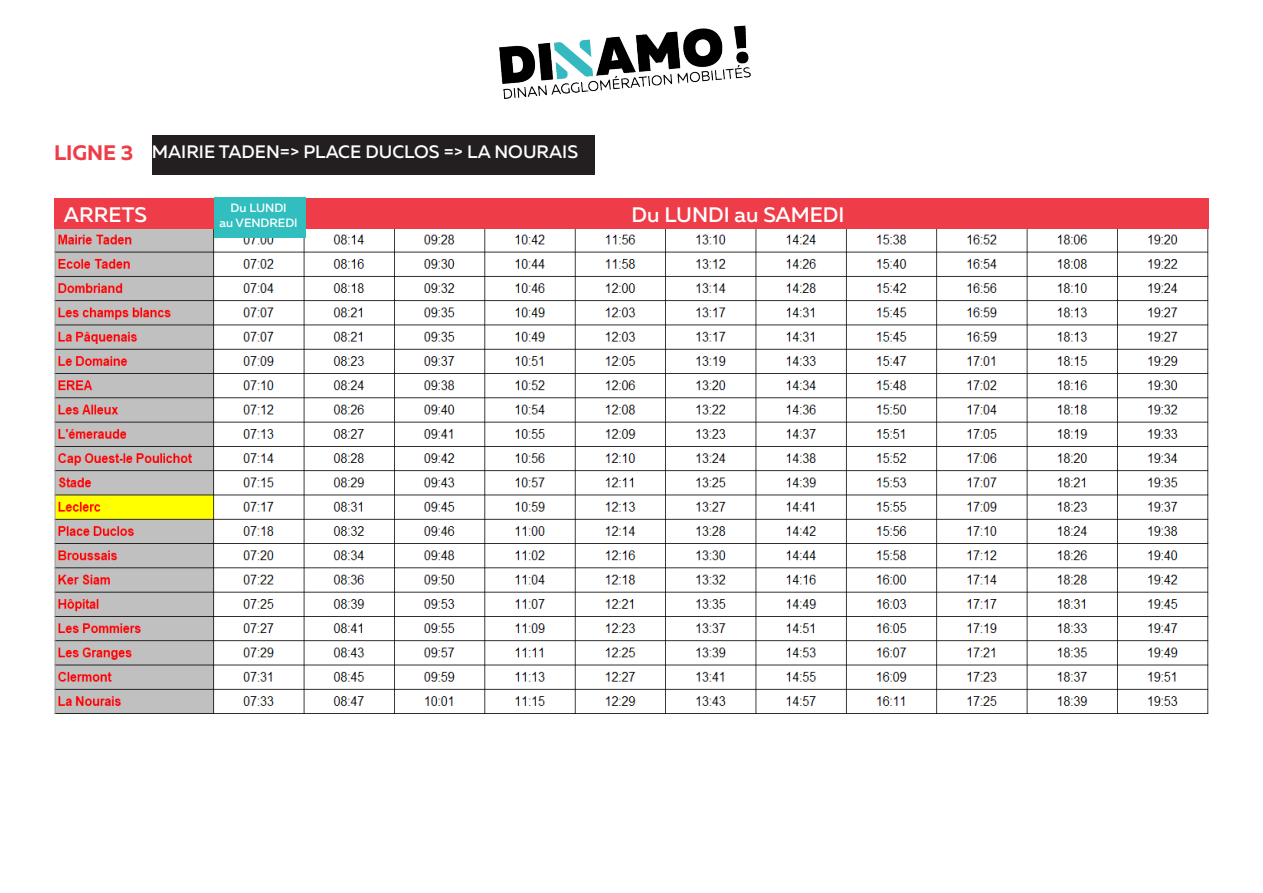
<style>
.page{position:relative;width:1263px;height:893px;background:#fff}
.page>*{position:absolute;margin:0;border:0;box-sizing:border-box;transform-origin:0 0}
.t1{font:500 21px "Muller";color:#fff}
.t2{font:700 21px "Muller";color:#ee3d49}
.t3{font:500 18px "Muller";color:#fff}
.t4{font:500 12px "Muller";color:#fff}
</style>
<div class="page">
<div style="left:152px;top:135px;width:442px;height:40px;background:#231f20"></div>
<div style="left:54px;top:198px;width:1155px;height:40px;background:#ee3d49"></div>
<img style="left:54px;top:230px;width:1155px;height:483px">
<img style="left:499px;top:26px;width:251px;height:72px">
<div style="left:214px;top:197px;width:91px;height:41px;background:#31bebf"></div>
<p class="t2" style="left:54px;top:139px;width:81px">LIGNE 3</p>
<p class="t3" style="left:152px;top:140px;width:428px">MAIRIE TADEN=&gt; PLACE DUCLOS =&gt; LA NOURAIS</p>
<p class="t4" style="left:231px;top:201px;width:58px">Du LUNDI</p>
<p class="t4" style="left:220px;top:215px;width:80px">au VENDREDI</p>
<p class="t1" style="left:64px;top:202px;width:84px">ARRETS</p>
<p class="t1" style="left:631px;top:202px;width:214px">Du LUNDI au SAMEDI</p>
</div>
